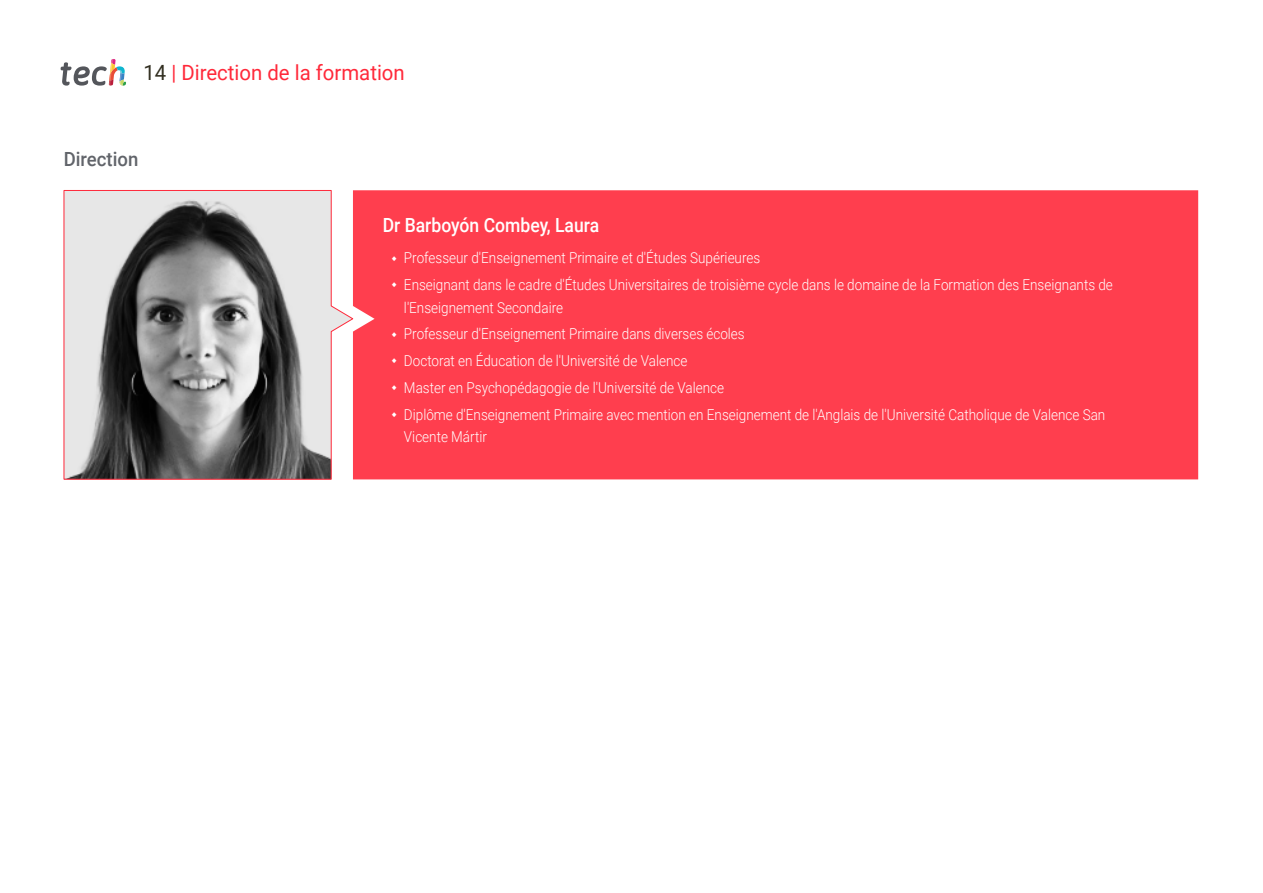
<style>
.page{position:relative;width:1263px;height:893px;background:#fff}
.page>*{position:absolute;margin:0;border:0;box-sizing:border-box;transform-origin:0 0}
.t1{font:21px "Roboto";color:#ff293a}
.t2{font:500 19.5px "Roboto";color:#fff;scale:.9 1}
.t3{font:500 19.5px "Roboto";color:#61646a;scale:.95 1}
.t4{font:300 15px/26.7px "Roboto";color:#fff;scale:.9 1}
.s1{color:#312e20}
</style>
<div class="page">
<svg style="left:61px;top:59px;width:65px;height:27px"></svg>
<div style="left:353px;top:190px;width:845px;height:289px;background:#ff3e4e"></div>
<svg style="left:64px;top:190px;width:289px;height:290px;background:#9c999a"></svg>
<svg style="left:392px;top:256px;width:5px;height:5px"></svg>
<svg style="left:392px;top:283px;width:5px;height:5px"></svg>
<svg style="left:392px;top:332px;width:5px;height:5px"></svg>
<svg style="left:392px;top:359px;width:5px;height:5px"></svg>
<svg style="left:392px;top:385px;width:5px;height:5px"></svg>
<svg style="left:392px;top:412px;width:5px;height:5px"></svg>
<h1 class="t1" style="left:144px;top:57px;width:263px"><span class="s1">14</span> | Direction de la formation</h1>
<h2 class="t3" style="left:64px;top:145px;width:80px">Direction</h2>
<h2 class="t2" style="left:383px;top:211px;width:242px">Dr Barboyón Combey, Laura</h2>
<p class="t4" style="left:404px;top:244px;width:789px">Professeur d'Enseignement Primaire et d'Études Supérieures<br>Enseignant dans le cadre d'Études Universitaires de troisième cycle dans le domaine de la Formation des Enseignants de</p>
<p class="t4" style="left:404px;top:293px;width:781px">l'Enseignement Secondaire<br>Professeur d'Enseignement Primaire dans diverses écoles<br>Doctorat en Éducation de l'Université de Valence<br>Master en Psychopédagogie de l'Université de Valence<br>Diplôme d'Enseignement Primaire avec mention en Enseignement de l'Anglais de l'Université Catholique de Valence San</p>
<p class="t4" style="left:404px;top:423px;width:94px">Vicente Mártir</p>
</div>
